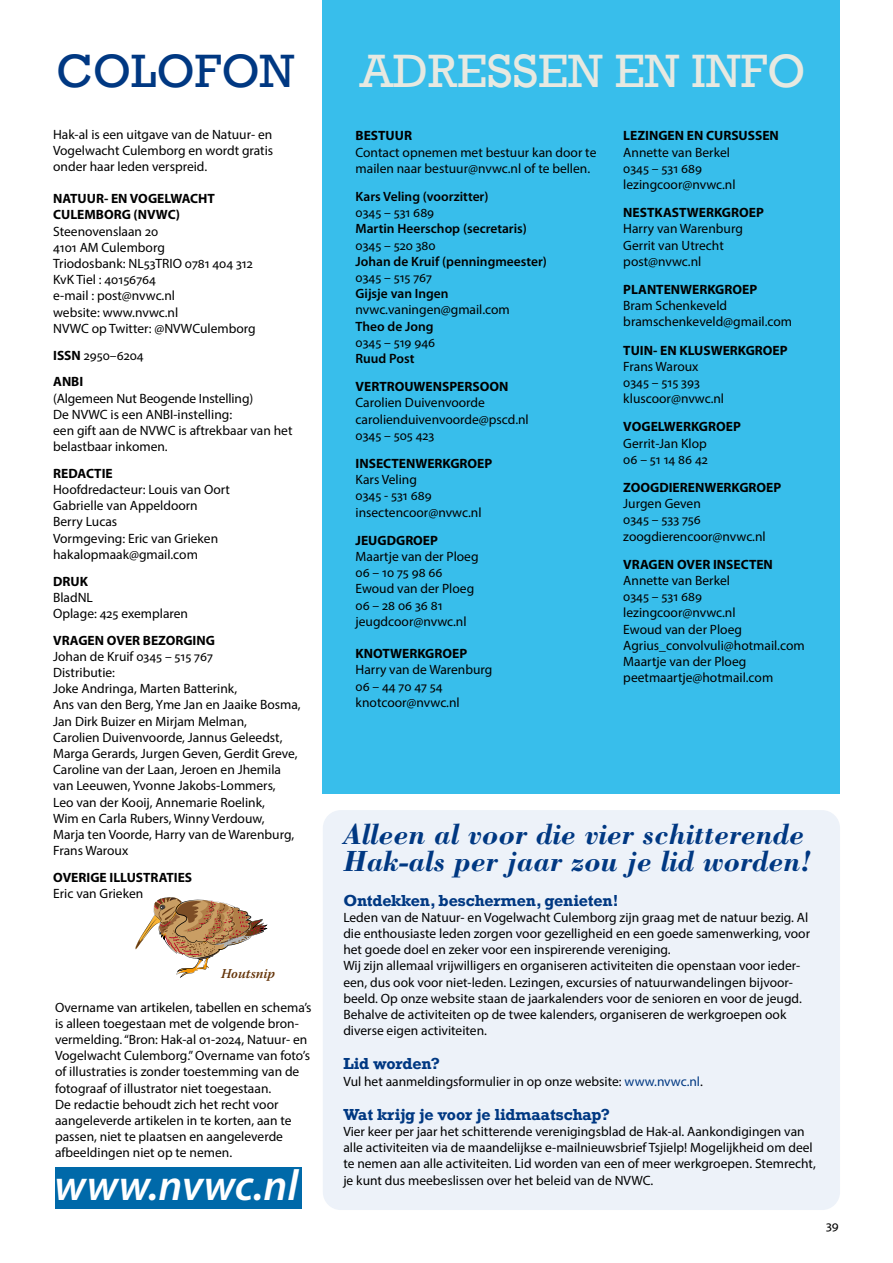
<style>
.page{position:relative;width:893px;height:1263px;background:#fff}
.page>*{position:absolute;margin:0;border:0;box-sizing:border-box;transform-origin:0 0}
.t1{font:48px "Rockwell";color:#e7e9e1}
.t2{font:48px "Rockwell";color:#003882}
.t3{font:italic 600 43.5px "Myriad Pro";letter-spacing:.01em;color:#fff}
.t4{font:italic 700 30px/27px "Bodoni Std";color:#003882}
.t5{font:700 15px "Rockwell";letter-spacing:-.01em;color:#003882}
.t6{font:13.5px/16.2px "Myriad Pro";color:#000}
.t7{font:700 13.5px/16.2px "Myriad Pro";color:#000}
.t8{font:600 13.5px "Myriad Pro";color:#000}
.t9{font:italic 600 13.5px "Warnock Pro";color:#653409}
.s1{font-weight:700}
.s2{color:#003882}
</style>
<div class="page">
<img style="left:135px;top:897px;width:133px;height:81px">
<div style="left:323px;top:810px;width:517px;height:400px;background:#edf2f9;border-radius:18px"></div>
<div style="left:323px;top:0;width:517px;height:794px;background:#38beeb"></div>
<div style="left:55px;top:1167px;width:246px;height:42px;background:#0069a9"></div>
<h1 class="t2" style="left:56px;top:43px;width:239px">COLOFON</h1>
<h1 class="t1" style="left:360px;top:43px;width:448px">ADRESSEN EN INFO</h1>
<p class="t6" style="left:53px;top:126px;width:222px;text-align:justify">Hak-al is een uitgave van de Natuur- en Vogelwacht Culemborg en wordt gratis onder haar leden verspreid.</p>
<p class="t7" style="left:53px;top:191px;width:163px">NATUUR- EN VOGELWACHT<br>CULEMBORG (NVWC)</p>
<p class="t6" style="left:53px;top:223px;width:204px">Steenovenslaan 20<br>4101 AM Culemborg<br>Triodosbank: NL53TRIO 0781 404 312<br>KvK Tiel : 40156764<br>e-mail : post@nvwc.nl<br>website: www.nvwc.nl<br>NVWC op Twitter: @NVWCulemborg</p>
<p class="t6" style="left:53px;top:341px;width:92px;line-height:26.7px"><span class="s1">ISSN</span> 2950–6204<br><span class="s1">ANBI</span></p>
<p class="t6" style="left:53px;top:390px;width:241px">(Algemeen Nut Beogende Instelling)<br>De NVWC is een ANBI-instelling:<br>een gift aan de NVWC is aftrekbaar van het belastbaar inkomen.</p>
<p class="t7" style="left:53px;top:465px;width:61px">REDACTIE</p>
<p class="t6" style="left:53px;top:481px;width:178px">Hoofdredacteur: Louis van Oort<br>Gabrielle van Appeldoorn<br>Berry Lucas<br>Vormgeving: Eric van Grieken hakalopmaak@gmail.com</p>
<p class="t7" style="left:53px;top:573px;width:36px">DRUK</p>
<p class="t6" style="left:53px;top:589px;width:136px">BladNL<br>Oplage: 425 exemplaren</p>
<p class="t7" style="left:53px;top:632px;width:163px">VRAGEN OVER BEZORGING</p>
<p class="t6" style="left:53px;top:648px;width:249px">Johan de Kruif 0345 – 515 767<br>Distributie:<br>Joke Andringa, Marten Batterink,<br>Ans van den Berg, Yme Jan en Jaaike Bosma, Jan Dirk Buizer en Mirjam Melman,<br>Carolien Duivenvoorde, Jannus Geleedst, Marga Gerards, Jurgen Geven, Gerdit Greve, Caroline van der Laan, Jeroen en Jhemila van Leeuwen, Yvonne Jakobs-Lommers,<br>Leo van der Kooij, Annemarie Roelink,<br>Wim en Carla Rubers, Winny Verdouw,<br>Marja ten Voorde, Harry van de Warenburg, Frans Waroux</p>
<p class="t7" style="left:53px;top:869px;width:141px">OVERIGE ILLUSTRATIES</p>
<p class="t6" style="left:53px;top:885px;width:92px">Eric van Grieken</p>
<p class="t9" style="left:221px;top:965px;width:55px">Houtsnip</p>
<p class="t6" style="left:55px;top:999px;width:258px">Overname van artikelen, tabellen en schema’s is alleen toegestaan met de volgende bron&shy;vermelding. “Bron: Hak-al 01-2024, Natuur- en Vogelwacht Culemborg.” Overname van foto’s of illustraties is zonder toestemming van de fotograaf of illustrator niet toegestaan.<br>De redactie behoudt zich het recht voor aangeleverde artikelen in te korten, aan te passen, niet te plaatsen en aangeleverde afbeeldingen niet op te nemen.</p>
<h2 class="t3" style="left:55px;top:1161px;width:245px">www.nvwc.nl</h2>
<p class="t7" style="left:356px;top:128px;width:58px">BESTUUR</p>
<p class="t6" style="left:356px;top:144px;width:242px">Contact opnemen met bestuur kan door te mailen naar bestuur@nvwc.nl of te bellen.</p>
<p class="t8" style="left:356px;top:189px;width:134px">Kars Veling (voorzitter)</p>
<p class="t6" style="left:356px;top:204px;width:80px">0345 – 531 689</p>
<p class="t8" style="left:356px;top:221px;width:173px">Martin Heerschop (secretaris)</p>
<p class="t6" style="left:356px;top:237px;width:82px">0345 – 520 380</p>
<p class="t8" style="left:356px;top:254px;width:193px">Johan de Kruif (penningmeester)</p>
<p class="t6" style="left:356px;top:269px;width:78px">0345 – 515 767</p>
<p class="t8" style="left:356px;top:286px;width:95px">Gijsje van Ingen</p>
<p class="t6" style="left:356px;top:301px;width:156px">nvwc.vaningen@gmail.com</p>
<p class="t8" style="left:356px;top:319px;width:80px">Theo de Jong</p>
<p class="t6" style="left:356px;top:334px;width:81px">0345 – 519 946</p>
<p class="t8" style="left:356px;top:351px;width:60px">Ruud Post</p>
<p class="t7" style="left:356px;top:379px;width:154px">VERTROUWENSPERSOON</p>
<p class="t6" style="left:356px;top:394px;width:175px">Carolien Duivenvoorde carolienduivenvoorde@pscd.nl<br>0345 – 505 423</p>
<p class="t7" style="left:356px;top:455px;width:138px">INSECTENWERKGROEP</p>
<p class="t6" style="left:356px;top:471px;width:127px">Kars Veling<br>0345 - 531 689 insectencoor@nvwc.nl</p>
<p class="t7" style="left:356px;top:532px;width:84px">JEUGDGROEP</p>
<p class="t6" style="left:356px;top:548px;width:125px">Maartje van der Ploeg<br>06 – 10 75 98 66<br>Ewoud van der Ploeg<br>06 – 28 06 36 81 jeugdcoor@nvwc.nl</p>
<p class="t7" style="left:356px;top:646px;width:113px">KNOTWERKGROEP</p>
<p class="t6" style="left:356px;top:661px;width:138px">Harry van de Warenburg<br>06 – 44 70 47 54 knotcoor@nvwc.nl</p>
<p class="t7" style="left:623px;top:128px;width:157px">LEZINGEN EN CURSUSSEN</p>
<p class="t6" style="left:623px;top:144px;width:114px">Annette van Berkel<br>0345 – 531 689 lezingcoor@nvwc.nl</p>
<p class="t7" style="left:623px;top:205px;width:142px">NESTKASTWERKGROEP</p>
<p class="t6" style="left:623px;top:220px;width:121px">Harry van Warenburg<br>Gerrit van Utrecht post@nvwc.nl</p>
<p class="t7" style="left:623px;top:281px;width:135px">PLANTENWERKGROEP</p>
<p class="t6" style="left:623px;top:297px;width:170px">Bram Schenkeveld bramschenkeveld@gmail.com</p>
<p class="t7" style="left:623px;top:342px;width:166px">TUIN- EN KLUSWERKGROEP</p>
<p class="t6" style="left:623px;top:358px;width:102px">Frans Waroux<br>0345 – 515 393 kluscoor@nvwc.nl</p>
<p class="t7" style="left:623px;top:419px;width:119px">VOGELWERKGROEP</p>
<p class="t6" style="left:623px;top:435px;width:86px">Gerrit-Jan Klop<br>06 – 51 14 86 42</p>
<p class="t7" style="left:623px;top:479px;width:159px">ZOOGDIERENWERKGROEP</p>
<p class="t6" style="left:623px;top:495px;width:144px">Jurgen Geven<br>0345 – 533 756 zoogdierencoor@nvwc.nl</p>
<p class="t7" style="left:623px;top:556px;width:151px">VRAGEN OVER INSECTEN</p>
<p class="t6" style="left:623px;top:572px;width:183px">Annette van Berkel<br>0345 – 531 689 lezingcoor@nvwc.nl<br>Ewoud van der Ploeg<br>Agrius_convolvuli@hotmail.com<br>Maartje van der Ploeg peetmaartje@hotmail.com</p>
<h3 class="t4" style="left:343px;top:820px;width:470px">Alleen al voor die vier schitterende<br>Hak-als per jaar zou je lid worden!</h3>
<p class="t5" style="left:343px;top:890px;width:277px">Ontdekken, beschermen, genieten!</p>
<p class="t6" style="left:343px;top:909px;width:468px">Leden van de Natuur- en Vogelwacht Culemborg zijn graag met de natuur bezig. Al die enthousiaste leden zorgen voor gezelligheid en een goede samenwerking, voor het goede doel en zeker voor een inspirerende vereniging.<br>Wij zijn allemaal vrijwilligers en organiseren activiteiten die openstaan voor ieder&shy;een, dus ook voor niet-leden. Lezingen, excursies of natuurwandelingen bijvoor&shy;beeld. Op onze website staan de jaarkalenders voor de senioren en voor de jeugd.<br>Behalve de activiteiten op de twee kalenders, organiseren de werkgroepen ook diverse eigen activiteiten.</p>
<p class="t5" style="left:343px;top:1054px;width:98px">Lid worden?</p>
<p class="t6" style="left:343px;top:1073px;width:361px">Vul het aanmeldingsformulier in op onze website: <span class="s2">www.nvwc.nl</span>.</p>
<p class="t5" style="left:343px;top:1105px;width:268px">Wat krijg je voor je lidmaatschap?</p>
<p class="t6" style="left:343px;top:1123px;width:474px">Vier keer per jaar het schitterende verenigingsblad de Hak-al. Aankondigingen van alle activiteiten via de maandelijkse e-mailnieuwsbrief Tsjielp! Mogelijkheid om deel te nemen aan alle activiteiten. Lid worden van een of meer werkgroepen. Stemrecht, je kunt dus meebeslissen over het beleid van de NVWC.</p>
<p class="t6" style="left:826px;top:1217px;width:14px">39</p>
</div>
